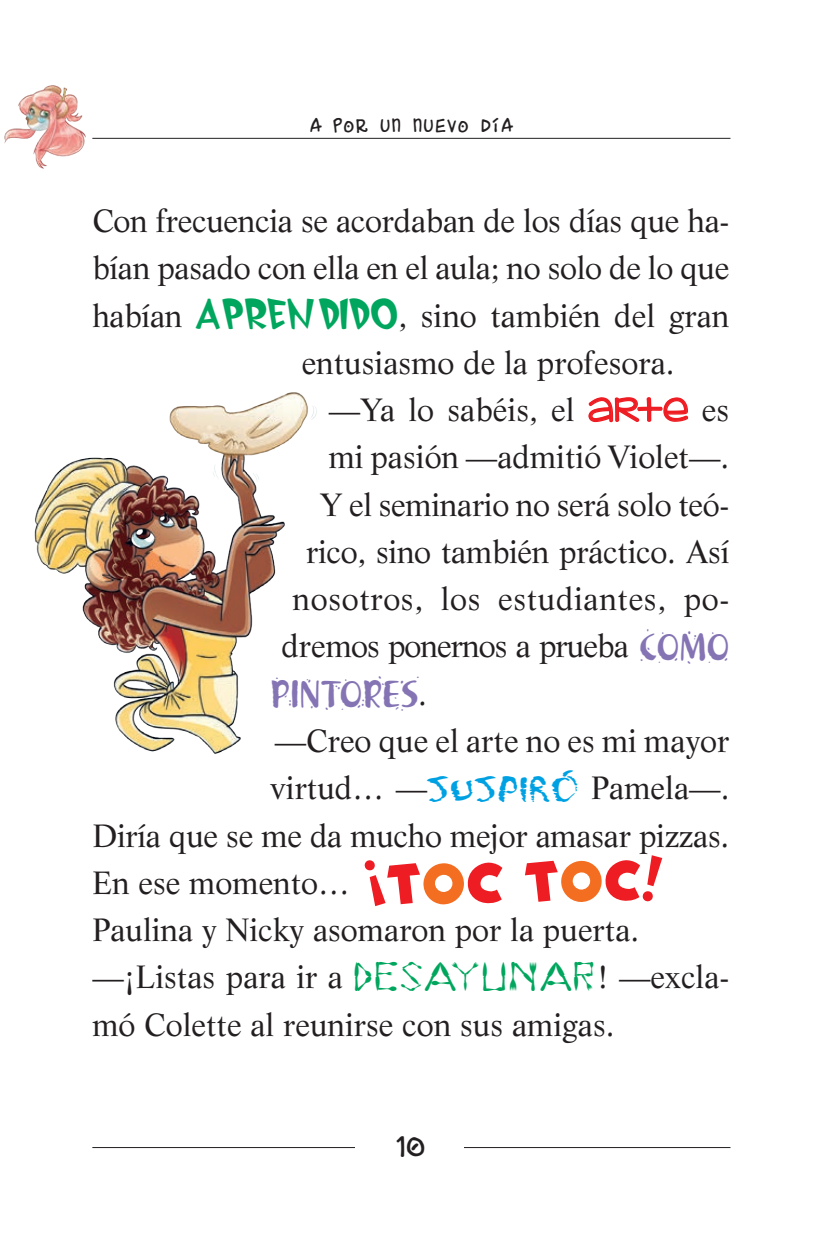
<style>
.page{position:relative;width:826px;height:1248px;background:#fff}
.page>*{position:absolute;margin:0;border:0;box-sizing:border-box;transform-origin:0 0}
.t1{font:700 56.48px "Circus Mouse";color:#ee1d23}
.t2{font:45px "Dance Party";color:#231f20}
.t3{font:38.25px "Khaki Std 2";letter-spacing:-.01em;color:#8574b4}
.t4{font:31.5px "Life";color:#231f20}
.t5{font:31.5px "Life";letter-spacing:.02em;color:#231f20}
.t6{font:31.5px "Life";letter-spacing:-.03em;color:#231f20}
.t7{font:28.35px "Dance Party";letter-spacing:.055em;color:#231f20}
.s1{font-family:"Klunder Script";font-weight:700;font-size:40.5px;color:#00a65d}
.s2{font-family:"KG Adipose Unicase";color:#ee1d23}
.s3{font-family:"Khaki Std 2";font-size:38.25px;color:#8574b4}
.s4{font-family:"Life";font-size:31.5px;color:#231f20}
.s5{font-family:"Wash Me";font-size:40.5px;color:#00a1e3}
.s6{font-family:"Dinner";font-size:40.5px;color:#00a65d}
.s7{color:#f36e21}
</style>
<div class="page">
<img style="left:34px;top:392px;width:283px;height:362px">
<hr style="left:92px;top:138px;width:638px;height:1px;background:#231f20">
<hr style="left:92px;top:1147px;width:638px;height:1px;background:#231f20">
<div style="left:356px;top:1115px;width:107px;height:64px;background:#fff"></div>
<img style="left:4px;top:85px;width:98px;height:84px">
<p class="t7" style="left:310px;top:110px;width:203px">a por un nuevo día</p>
<p class="t4" style="left:92px;top:202px;width:638px">Con frecuencia se acordaban de los días que ha-</p>
<p class="t4" style="left:92px;top:249px;width:638px">bían pasado con ella en el aula; no solo de lo que</p>
<p class="t4" style="left:92px;top:296px;width:638px">habían <span class="s1">APRENDIDO</span>, sino también del gran</p>
<p class="t4" style="left:302px;top:343px;width:374px">entusiasmo de la profesora.</p>
<p class="t4" style="left:329px;top:391px;width:402px">—Ya lo sabéis, el <span class="s2">ARTE</span> es</p>
<p class="t4" style="left:329px;top:438px;width:402px">mi pasión —admitió Violet—.</p>
<p class="t4" style="left:320px;top:485px;width:411px">Y el seminario no será solo teó-</p>
<p class="t4" style="left:306px;top:532px;width:425px">rico, sino también práctico. Así</p>
<p class="t5" style="left:292px;top:580px;width:438px">nosotros, los estudiantes, po-</p>
<p class="t6" style="left:281px;top:627px;width:449px">dremos ponernos a prueba <span class="s3">COMO</span></p>
<p class="t3" style="left:270px;top:672px;width:158px">PINTORES<span class="s4">.</span></p>
<p class="t4" style="left:275px;top:721px;width:456px">—Creo que el arte no es mi mayor</p>
<p class="t4" style="left:270px;top:769px;width:460px">virtud… —<span class="s5">SUSPIRÓ</span> Pamela—.</p>
<p class="t4" style="left:92px;top:816px;width:638px">Diría que se me da mucho mejor amasar pizzas.</p>
<p class="t4" style="left:92px;top:863px;width:259px">En ese momento…</p>
<p class="t4" style="left:92px;top:910px;width:548px">Paulina y Nicky asomaron por la puerta.</p>
<p class="t4" style="left:92px;top:958px;width:638px">—¡Listas para ir a <span class="s6">DESAYUNAR</span>! —excla-</p>
<p class="t4" style="left:92px;top:1005px;width:524px">mó Colette al reunirse con sus amigas.</p>
<h1 class="t1" style="left:363px;top:846px;width:302px;rotate:-1deg">¡T<span class="s7">O</span>C T<span class="s7">O</span>C!</h1>
<h2 class="t2" style="left:397px;top:1122px;width:31px">10</h2>
</div>
